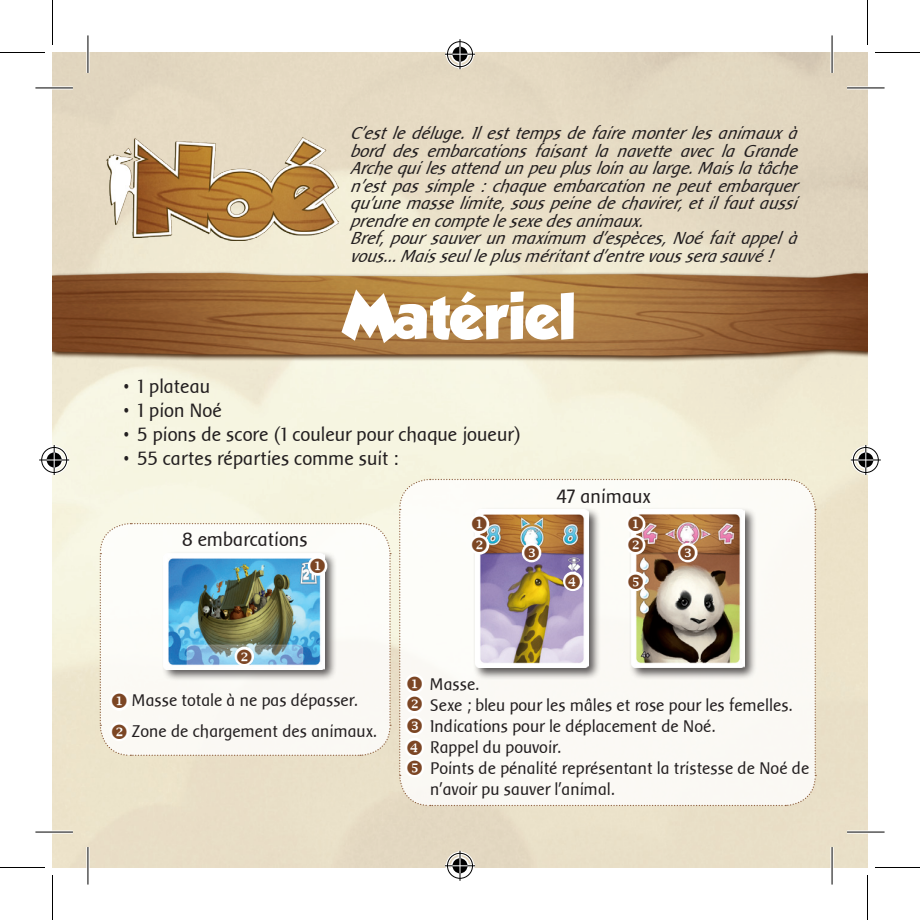
<style>
.page{position:relative;width:920px;height:920px;background:#fff}
.page>*{position:absolute;margin:0;border:0;box-sizing:border-box;transform-origin:0 0}
.t1{font:57.5px "GROBOLD";color:#fff}
.t2{font:20px "Baar Sophia";color:#231f20}
.t3{font:italic 18px/17.5px "Baar Sophia";color:#231f20;text-align:justify}
.t4{font:17.5px/21px "Baar Sophia";color:#231f20}
</style>
<div class="page">
<img style="left:53px;top:53px;width:814px;height:814px">
<img style="left:53px;top:270px;width:814px;height:93px">
<img style="left:106px;top:137px;width:232px;height:104px">
<hr style="left:35px;top:86px;width:38px;height:3px;background:#fff">
<hr style="left:847px;top:86px;width:38px;height:3px;background:#fff">
<svg style="left:35px;top:830px;width:38px;height:4px"></svg>
<svg style="left:847px;top:830px;width:38px;height:4px"></svg>
<hr style="left:86px;top:35px;width:3px;height:38px;background:#fff">
<hr style="left:86px;top:847px;width:3px;height:38px;background:#fff">
<svg style="left:830px;top:35px;width:4px;height:38px"></svg>
<svg style="left:830px;top:847px;width:4px;height:38px"></svg>
<hr style="left:35px;top:88px;width:38px;height:1px;background:#000">
<hr style="left:847px;top:88px;width:38px;height:1px;background:#000">
<hr style="left:35px;top:832px;width:38px;height:1px;background:#000">
<hr style="left:847px;top:832px;width:38px;height:1px;background:#000">
<hr style="left:88px;top:35px;width:1px;height:38px;background:#000">
<hr style="left:88px;top:847px;width:1px;height:38px;background:#000">
<hr style="left:832px;top:35px;width:1px;height:38px;background:#000">
<hr style="left:832px;top:847px;width:1px;height:38px;background:#000">
<hr style="left:0;top:52px;width:45px;height:1px;background:#000">
<hr style="left:875px;top:52px;width:45px;height:1px;background:#000">
<hr style="left:0;top:867px;width:45px;height:1px;background:#000">
<hr style="left:875px;top:867px;width:45px;height:1px;background:#000">
<hr style="left:52px;top:0;width:1px;height:45px;background:#000">
<hr style="left:52px;top:875px;width:1px;height:45px;background:#000">
<hr style="left:867px;top:0;width:1px;height:45px;background:#000">
<hr style="left:867px;top:875px;width:1px;height:45px;background:#000">
<div style="left:446px;top:40px;width:28px;height:28px;border:3px solid #fff;border-radius:50%"></div>
<hr style="left:445px;top:53px;width:30px;height:3px;background:#fff">
<svg style="left:458px;top:39px;width:4px;height:30px"></svg>
<div style="left:451px;top:45px;width:18px;height:18px;border:3px solid #fff;border-radius:50%"></div>
<div style="left:447px;top:41px;width:26px;height:26px;border:1px solid #000;border-radius:50%"></div>
<hr style="left:445px;top:54px;width:30px;height:1px;background:#000">
<hr style="left:460px;top:39px;width:1px;height:30px;background:#000">
<svg style="left:452px;top:47px;width:15px;height:15px"></svg>
<div style="left:446px;top:852px;width:28px;height:28px;border:3px solid #fff;border-radius:50%"></div>
<hr style="left:445px;top:864px;width:30px;height:3px;background:#fff">
<svg style="left:458px;top:851px;width:4px;height:30px"></svg>
<div style="left:451px;top:857px;width:18px;height:18px;border:3px solid #fff;border-radius:50%"></div>
<div style="left:447px;top:853px;width:26px;height:26px;border:1px solid #000;border-radius:50%"></div>
<hr style="left:445px;top:865px;width:30px;height:1px;background:#000">
<hr style="left:460px;top:851px;width:1px;height:30px;background:#000">
<svg style="left:452px;top:858px;width:15px;height:15px"></svg>
<div style="left:40px;top:446px;width:28px;height:28px;border:3px solid #fff;border-radius:50%"></div>
<svg style="left:39px;top:458px;width:30px;height:4px"></svg>
<hr style="left:53px;top:445px;width:3px;height:30px;background:#fff">
<div style="left:45px;top:451px;width:18px;height:18px;border:3px solid #fff;border-radius:50%"></div>
<div style="left:41px;top:447px;width:26px;height:26px;border:1px solid #000;border-radius:50%"></div>
<hr style="left:39px;top:460px;width:30px;height:1px;background:#000">
<hr style="left:54px;top:445px;width:1px;height:30px;background:#000">
<svg style="left:47px;top:452px;width:15px;height:15px"></svg>
<div style="left:852px;top:446px;width:28px;height:28px;border:3px solid #fff;border-radius:50%"></div>
<svg style="left:851px;top:458px;width:30px;height:4px"></svg>
<hr style="left:864px;top:445px;width:3px;height:30px;background:#fff">
<div style="left:857px;top:451px;width:18px;height:18px;border:3px solid #fff;border-radius:50%"></div>
<div style="left:853px;top:447px;width:26px;height:26px;border:1px solid #000;border-radius:50%"></div>
<hr style="left:851px;top:460px;width:30px;height:1px;background:#000">
<hr style="left:865px;top:445px;width:1px;height:30px;background:#000">
<svg style="left:858px;top:452px;width:15px;height:15px"></svg>
<svg style="left:99px;top:522px;width:292px;height:235px"></svg>
<svg style="left:398px;top:478px;width:418px;height:329px"></svg>
<p class="t3" style="left:350px;top:124px;width:455px">C’estledéluge.Ilesttempsdefairemonterlesanimauxà bord des embarcations faisant la navette avec la Grande Archequilesattendunpeuplusloinaularge.Maislatâche n’estpassimple:chaqueembarcationnepeutembarquer qu’unemasselimite,souspeinedechavirer,etilfautaussi prendreencomptelesexedesanimaux.</p>
<p class="t3" style="left:350px;top:229px;width:455px">Bref,poursauverunmaximum d’espèces,Noéfaitappelà vous...Maisseulleplusméritantd’entrevousserasauvé!</p>
<p class="t1" style="left:344px;top:282px;width:234px">Matériel</p>
<p class="t2" style="left:123px;top:375px;width:89px">• 1 plateau</p>
<p class="t2" style="left:123px;top:399px;width:101px">• 1 pion Noé</p>
<p class="t2" style="left:123px;top:423px;width:399px">• 5 pions de score (1 couleur pour chaque joueur)</p>
<p class="t2" style="left:123px;top:447px;width:277px">• 55 cartes réparties comme suit :</p>
<p class="t2" style="left:183px;top:529px;width:127px">8 embarcations</p>
<p class="t2" style="left:557px;top:485px;width:96px">47 animaux</p>
<p class="t4" style="left:133px;top:690px;width:227px">Masse totale à ne pas dépasser.</p>
<p class="t4" style="left:133px;top:721px;width:246px">Zone de chargement des animaux.</p>
<p class="t4" style="left:431px;top:673px;width:51px">Masse.</p>
<p class="t4" style="left:431px;top:694px;width:364px">Sexe ; bleu pour les mâles et rose pour les femelles.</p>
<p class="t4" style="left:431px;top:715px;width:287px">Indications pour le déplacement de Noé.</p>
<p class="t4" style="left:431px;top:736px;width:132px">Rappel du pouvoir.</p>
<p class="t4" style="left:431px;top:757px;width:381px">Points de pénalité représentant la tristesse de Noé de n’avoir pu sauver l’animal.</p>
</div>
